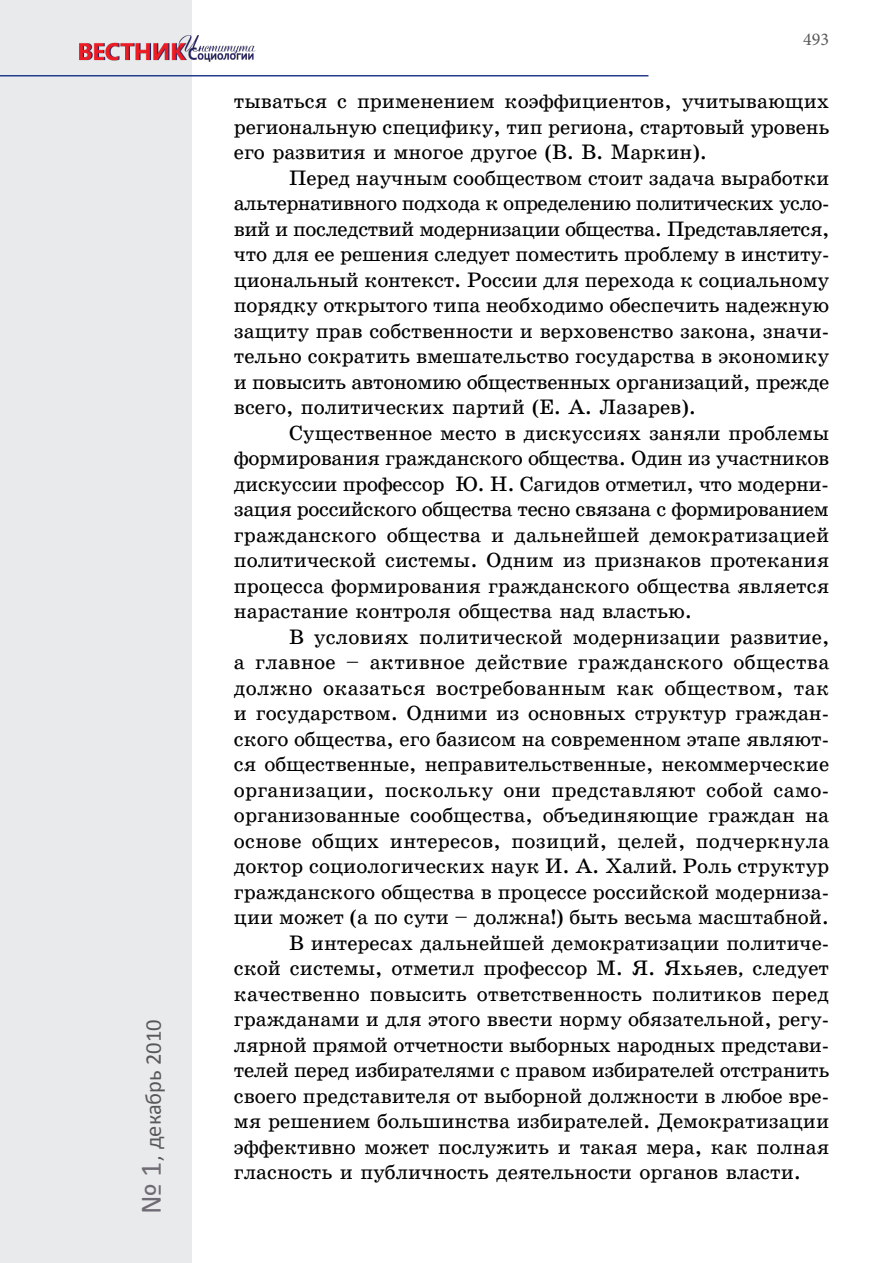
<style>
.page{position:relative;width:893px;height:1263px;background:#fff}
.page>*{position:absolute;margin:0;border:0;box-sizing:border-box;transform-origin:0 0}
.t1{font:22.5px "Calibri";color:#58585b}
.t2{font:21px/25.5px "School Book C";color:#000;text-align:justify}
.t3{font:18px "Minion Pro";color:#58585b}
.s1{font-size:30px;color:#706a75}
.s2{font-family:"School Book C Italic"}
</style>
<div class="page">
<div style="left:0;top:0;width:191px;height:1263px;background:#e9eaeb"></div>
<hr style="left:0;top:75px;width:648px;height:1px;background:#243d8b">
<img style="left:79px;top:21px;width:177px;height:45px">
<p class="t1" style="left:139px;top:1214px;width:196px;rotate:-90deg"><span class="s1">№ 1</span>, декабрь 2010</p>
<p class="t3" style="left:803px;top:27px;width:27px">493</p>
<p class="t2" style="left:234px;top:89px;width:597px">тываться с применением коэффициентов, учитывающих региональную специфику, тип региона, стартовый уровень его развития и многое другое (В. В. Маркин).</p>
<p class="t2" style="left:234px;top:165px;width:597px;text-indent:55px">Перед научным сообществом стоит задача выработки альтернативного подхода к определению политических усло&shy;вий и последствий модернизации общества. Представляется, что для ее решения следует поместить проблему в институ&shy;циональный контекст. России для перехода к социальному порядку открытого типа необходимо обеспечить надежную защиту прав собственности и верховенство закона, значи&shy;тельно сократить вмешательство государства в экономику и повысить автономию общественных организаций, прежде всего, политических партий (Е. А. Лазарев).</p>
<p class="t2" style="left:234px;top:420px;width:597px;text-indent:55px">Существенное место в дискуссиях заняли проблемы формирования гражданского общества. Один из участников дискуссии профессор Ю. Н. Сагидов отметил, что модерни&shy;зация российского общества тесно связана с формированием гражданского общества и дальнейшей демократизацией политической системы. Одним из признаков протекания процесса формирования гражданского общества является нарастание контроля общества над властью.</p>
<p class="t2" style="left:289px;top:624px;width:542px">В условиях политической модернизации развитие,</p>
<p class="t2" style="left:234px;top:650px;width:597px">а главное – активное действие гражданского общества</p>
<p class="t2" style="left:234px;top:675px;width:597px">должно оказаться востребованным как обществом, так</p>
<p class="t2" style="left:234px;top:701px;width:597px">и государством. Одними из основных структур граждан-</p>
<p class="t2" style="left:234px;top:726px;width:597px">ского общества, его базисом на современном этапе являют-</p>
<p class="t2" style="left:234px;top:752px;width:597px">ся общественные, неправительственные, некоммерческие</p>
<p class="t2" style="left:234px;top:777px;width:597px">организации, поскольку они представляют собой само-</p>
<p class="t2" style="left:234px;top:803px;width:597px">организованные сообщества, объединяющие граждан на</p>
<p class="t2" style="left:234px;top:828px;width:597px">основе общих интересов, позиций, целей, подчеркнула</p>
<p class="t2" style="left:234px;top:854px;width:597px">доктор социологических наук И. А. Халий<span class="s2">.</span> Роль структур</p>
<p class="t2" style="left:234px;top:879px;width:597px">гражданского общества в процессе российской модерниза-</p>
<p class="t2" style="left:234px;top:905px;width:597px">ции может (а по сути – должна!) быть весьма масштабной.</p>
<p class="t2" style="left:289px;top:930px;width:541px">В интересах дальнейшей демократизации политиче-</p>
<p class="t2" style="left:234px;top:956px;width:597px">ской системы, отметил профессор М. Я. Яхьяев<span class="s2">,</span> следует</p>
<p class="t2" style="left:234px;top:981px;width:597px">качественно повысить ответственность политиков перед</p>
<p class="t2" style="left:234px;top:1007px;width:597px">гражданами и для этого ввести норму обязательной, регу-</p>
<p class="t2" style="left:234px;top:1032px;width:597px">лярной прямой отчетности выборных народных представи-</p>
<p class="t2" style="left:234px;top:1058px;width:597px">телей перед избирателями с правом избирателей отстранить</p>
<p class="t2" style="left:234px;top:1083px;width:597px">своего представителя от выборной должности в любое вре-</p>
<p class="t2" style="left:234px;top:1109px;width:597px">мя решением большинства избирателей. Демократизации</p>
<p class="t2" style="left:234px;top:1134px;width:597px">эффективно может послужить и такая мера, как полная</p>
<p class="t2" style="left:234px;top:1160px;width:569px">гласность и публичность деятельности органов власти.</p>
</div>
